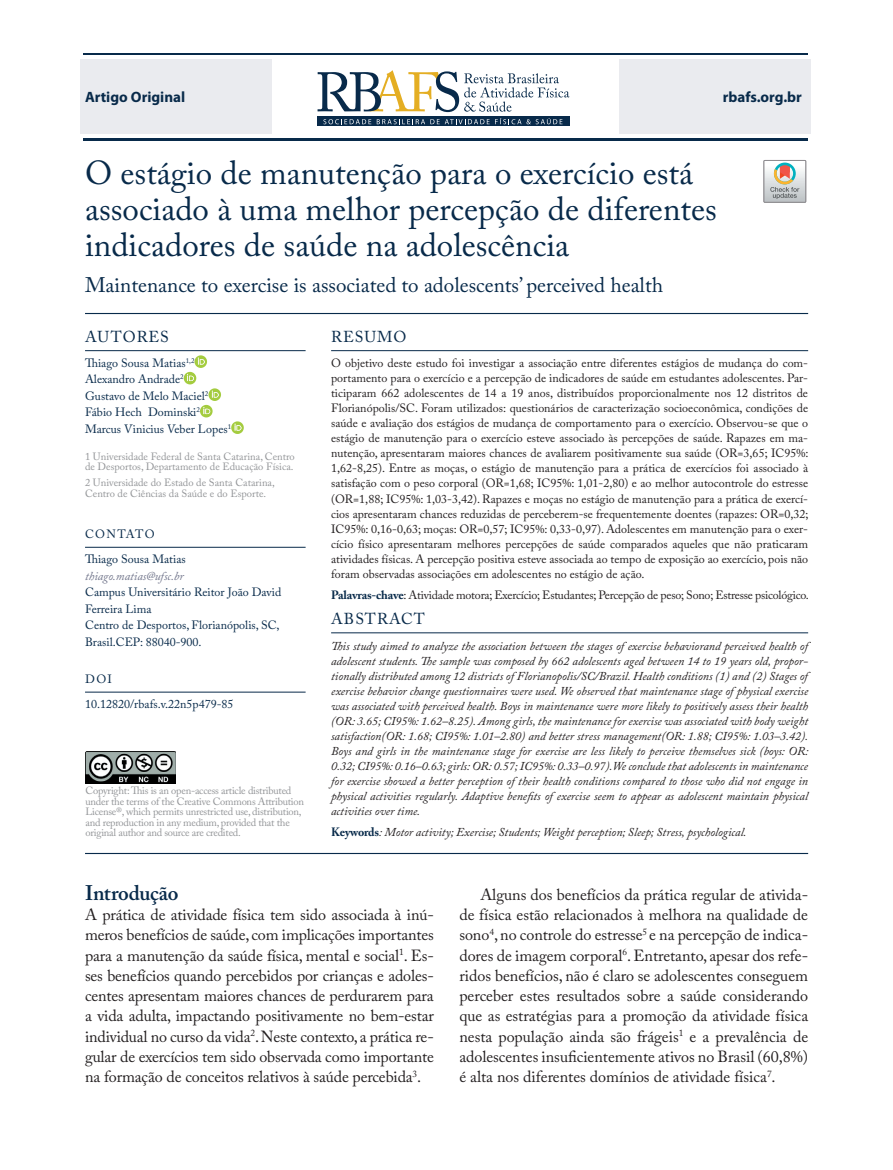
<style>
.page{position:relative;width:893px;height:1170px;background:#fff}
.page>*{position:absolute;margin:0;border:0;box-sizing:border-box;transform-origin:0 0}
.t1{font:33px/36px "Adobe Caslon Pro";color:#082a4a}
.t2{font:21px "Adobe Caslon Pro";color:#082a4a}
.t3{font:600 21px "Adobe Caslon Pro";letter-spacing:-.015em;color:#082a4a}
.t4{font:16.05px/20.2px "Adobe Caslon Pro";letter-spacing:-.005em;color:#231f20;text-align:justify}
.t5{font:15.75px "Adobe Caslon Pro";letter-spacing:.065em;color:#082a4a}
.t6{font:700 15px "Myriad Pro";color:#082a4a}
.t7{font:12px/15px "Adobe Caslon Pro";letter-spacing:-.02em;color:#231f20;text-align:justify}
.t8{font:italic 12px/15px "Adobe Caslon Pro";color:#231f20;text-align:justify}
.t9{font:12px/16.5px "Adobe Caslon Pro";color:#082a4a}
.t10{font:italic 12px "Adobe Caslon Pro";color:#71758b}
.t11{font:10.5px/10.5px "Adobe Caslon Pro";letter-spacing:-.02em;color:#939598}
.t12{font:10.5px/10.5px "Adobe Caslon Pro";color:#939598}
.s1{font-weight:700;color:#082a4a}
.s2{font-weight:700;font-style:normal;color:#082a4a}
</style>
<div class="page">
<div style="left:619px;top:59px;width:192px;height:75px;background:#eaebef"></div>
<div style="left:80px;top:59px;width:192px;height:75px;background:#eaebef"></div>
<hr style="left:83px;top:53px;width:725px;height:2px;background:#082a4a">
<hr style="left:83px;top:138px;width:725px;height:2px;background:#082a4a">
<svg style="left:318px;top:117px;width:252px;height:9px"></svg>
<svg style="left:323px;top:119px;width:48px;height:5px"></svg>
<svg style="left:377px;top:118px;width:185px;height:6px"></svg>
<svg style="left:318px;top:70px;width:251px;height:42px"></svg>
<hr style="left:85px;top:313px;width:723px;height:1px;background:#082a4a">
<hr style="left:85px;top:350px;width:221px;height:1px;background:#082a4a">
<hr style="left:85px;top:547px;width:221px;height:1px;background:#082a4a">
<hr style="left:85px;top:691px;width:221px;height:1px;background:#082a4a">
<svg style="left:184px;top:355px;width:37px;height:62px"></svg>
<svg style="left:231px;top:421px;width:13px;height:13px"></svg>
<hr style="left:331px;top:350px;width:477px;height:1px;background:#082a4a">
<hr style="left:331px;top:632px;width:477px;height:1px;background:#082a4a">
<hr style="left:85px;top:852px;width:723px;height:2px;background:#082a4a">
<svg style="left:764px;top:160px;width:42px;height:42px"></svg>
<img style="left:85px;top:751px;width:90px;height:32px">
<p class="t6" style="left:85px;top:87px;width:102px">Artigo Original</p>
<p class="t6" style="left:723px;top:87px;width:81px">rbafs.org.br</p>
<h1 class="t1" style="left:85px;top:155px;width:633px">O estágio de manutenção para o exercício está associado à uma melhor percepção de diferentes indicadores de saúde na adolescência</h1>
<h2 class="t2" style="left:85px;top:272px;width:579px">Maintenance to exercise is associated to adolescents’ perceived health</h2>
<h3 class="t5" style="left:85px;top:327px;width:85px">AUTORES</h3>
<p class="t9" style="left:85px;top:354px;width:148px">Thiago Sousa Matias<sup>1,2<br></sup>Alexandro Andrade<sup>2<br></sup>Gustavo de Melo Maciel<sup>2<br></sup>Fábio Hech Dominski<sup>2<br></sup>Marcus Vinicius Veber Lopes<sup>1</sup></p>
<p class="t12" style="left:85px;top:451px;width:211px">1 Universidade Federal de Santa Catarina, Centro de Desportos, Departamento de Educação Física.</p>
<p class="t12" style="left:85px;top:477px;width:191px">2 Universidade do Estado de Santa Catarina,<br>Centro de Ciências da Saúde e do Esporte.</p>
<p class="t9" style="left:85px;top:521px;width:102px;line-height:25px">CONTATO<br>Thiago Sousa Matias</p>
<p class="t10" style="left:85px;top:568px;width:100px">thiago.matias@ufsc.br</p>
<p class="t9" style="left:85px;top:584px;width:198px">Campus Universitário Reitor João David<br>Ferreira Lima<br>Centro de Desportos, Florianópolis, SC,<br>Brasil.CEP: 88040-900.</p>
<p class="t9" style="left:85px;top:666px;width:150px;line-height:25px">DOI<br>10.12820/rbafs.v.22n5p479-85</p>
<h3 class="t5" style="left:331px;top:327px;width:77px">RESUMO</h3>
<p class="t7" style="left:331px;top:356px;width:479px">O objetivo deste estudo foi investigar a associação entre diferentes estágios de mudança do com&shy;portamento para o exercício e a percepção de indicadores de saúde em estudantes adolescentes. Par&shy;ticiparam 662 adolescentes de 14 a 19 anos, distribuídos proporcionalmente nos 12 distritos de Florianópolis/SC. Foram utilizados: questionários de caracterização socioeconômica, condições de saúde e avaliação dos estágios de mudança de comportamento para o exercício. Observou-se que o estágio de manutenção para o exercício esteve associado às percepções de saúde. Rapazes em ma&shy;nutenção, apresentaram maiores chances de avaliarem positivamente sua saúde (OR=3,65; IC95%:<br>1,62-8,25). Entre as moças, o estágio de manutenção para a prática de exercícios foi associado à satisfação com o peso corporal (OR=1,68; IC95%: 1,01-2,80) e ao melhor autocontrole do estresse (OR=1,88; IC95%: 1,03-3,42). Rapazes e moças no estágio de manutenção para a prática de exercí&shy;cios apresentaram chances reduzidas de perceberem-se frequentemente doentes (rapazes: OR=0,32; IC95%: 0,16-0,63; moças: OR=0,57; IC95%: 0,33-0,97). Adolescentes em manutenção para o exer&shy;cício físico apresentaram melhores percepções de saúde comparados aqueles que não praticaram atividades físicas. A percepção positiva esteve associada ao tempo de exposição ao exercício, pois não foram observadas associações em adolescentes no estágio de ação.</p>
<p class="t7" style="left:331px;top:587px;width:479px"><span class="s1">Palavras-chave</span>: Atividade motora; Exercício; Estudantes; Percepção de peso; Sono; Estresse psicológico.</p>
<h3 class="t5" style="left:331px;top:609px;width:95px">ABSTRACT</h3>
<p class="t8" style="left:331px;top:638px;width:479px">This study aimed to analyze the association between the stages of exercise behaviorand perceived health of adolescent students. The sample was composed by 662 adolescents aged between 14 to 19 years old, propor&shy;tionally distributed among 12 districts of Florianopolis/SC/Brazil. Health conditions (1) and (2) Stages of exercise behavior change questionnaires were used. We observed that maintenance stage of physical exercise was associated with perceived health. Boys in maintenance were more likely to positively assess their health (OR: 3.65; CI95%: 1.62–8.25). Among girls, the maintenance for exercise was associated with body weight satisfaction(OR: 1.68; CI95%: 1.01–2.80) and better stress management(OR: 1.88; CI95%: 1.03–3.42).<br>Boys and girls in the maintenance stage for exercise are less likely to perceive themselves sick (boys: OR:<br>0.32; CI95%: 0.16–0.63; girls: OR: 0.57; IC95%: 0.33–0.97).We conclude that adolescents in maintenance for exercise showed a better perception of their health conditions compared to those who did not engage in physical activities regularly. Adaptive benefits of exercise seem to appear as adolescent maintain physical activities over time.</p>
<p class="t8" style="left:331px;top:824px;width:417px"><span class="s2">Keywords</span>: Motor activity; Exercise; Students; Weight perception; Sleep; Stress, psychological.</p>
<p class="t11" style="left:85px;top:785px;width:220px">Copyright: This is an open-access article distributed under the terms of the Creative Commons Attribution License®, which permits unrestricted use, distribution, and reproduction in any medium, provided that the original author and source are credited.</p>
<h2 class="t3" style="left:85px;top:880px;width:95px">Introdução</h2>
<p class="t4" style="left:85px;top:904px;width:350px">A prática de atividade física tem sido associada à inú&shy;meros benefícios de saúde, com implicações importantes para a manutenção da saúde física, mental e social<sup>1</sup>. Es&shy;ses benefícios quando percebidos por crianças e adoles&shy;centes apresentam maiores chances de perdurarem para a vida adulta, impactando positivamente no bem-estar individual no curso da vida<sup>2</sup>. Neste contexto, a prática re&shy;gular de exercícios tem sido observada como importante na formação de conceitos relativos à saúde percebida<sup>3</sup>.</p>
<p class="t4" style="left:459px;top:884px;width:350px;text-indent:21px">Alguns dos benefícios da prática regular de ativida&shy;de física estão relacionados à melhora na qualidade de sono<sup>4</sup>, no controle do estresse<sup>5</sup> e na percepção de indica&shy;dores de imagem corporal<sup>6</sup>. Entretanto, apesar dos refe&shy;ridos benefícios, não é claro se adolescentes conseguem perceber estes resultados sobre a saúde considerando que as estratégias para a promoção da atividade física nesta população ainda são frágeis<sup>1</sup> e a prevalência de adolescentes insuficientemente ativos no Brasil (60,8%) é alta nos diferentes domínios de atividade física<sup>7</sup>.</p>
</div>
